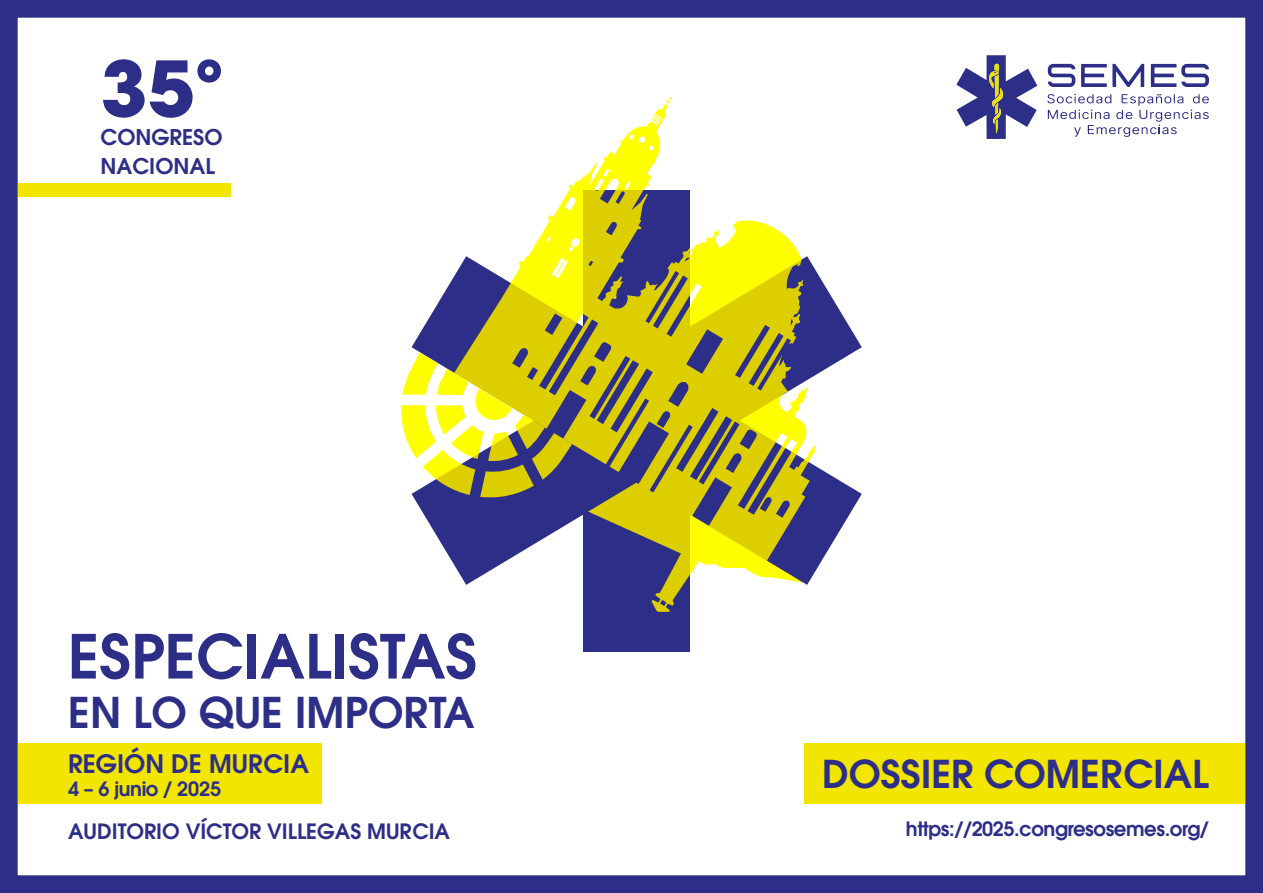
<style>
.page{position:relative;width:1263px;height:893px;background:#fff}
.page>*{position:absolute;margin:0;border:0;box-sizing:border-box;transform-origin:0 0}
.t1{font:700 76.05px "ITC Avant Garde Pro";color:#2d2e87}
.t2{font:600 60.45px "ITC Avant Garde Pro";color:#2d2e87}
.t3{font:600 42.15px "ITC Avant Garde Pro";color:#2d2e87}
.t4{font:600 38.25px "ITC Avant Garde Pro";color:#2d2e87}
.t5{font:600 25.35px "ITC Avant Garde Pro";color:#2d2e87}
.t6{font:600 21.6px/28.7px "ITC Avant Garde Pro";color:#2d2e87}
.t7{font:600 21px "ITC Avant Garde Pro";color:#2d2e87}
.t8{font:600 19.65px "ITC Avant Garde Pro";letter-spacing:-.02em;color:#2d2e87}
</style>
<div class="page">
<div style="left:0;top:0;width:1263px;height:893px;border:18px solid #2d2e87"></div>
<div style="left:805px;top:744px;width:440px;height:60px;background:#f2e500"></div>
<svg style="left:1048px;top:64px;width:27px;height:23px"></svg>
<svg style="left:1081px;top:64px;width:63px;height:23px"></svg>
<svg style="left:1151px;top:64px;width:58px;height:23px"></svg>
<svg style="left:1047px;top:94px;width:162px;height:43px"></svg>
<svg style="left:956px;top:55px;width:81px;height:84px"></svg>
<div style="left:18px;top:184px;width:212px;height:13px;background:#f2e500"></div>
<div style="left:584px;top:190px;width:106px;height:461px;background:#2d2e87"></div>
<svg style="left:583px;top:585px;width:100px;height:27px"></svg>
<svg style="left:411px;top:273px;width:451px;height:312px"></svg>
<svg style="left:454px;top:97px;width:363px;height:464px"></svg>
<svg style="left:401px;top:352px;width:171px;height:146px"></svg>
<div style="left:18px;top:744px;width:303px;height:60px;background:#f2e500"></div>
<h1 class="t1" style="left:101px;top:38px;width:125px">35º</h1>
<p class="t6" style="left:101px;top:123px;width:124px">CONGRESO<br>NACIONAL</p>
<h2 class="t2" style="left:68px;top:617px;width:410px">ESPECIALISTAS</h2>
<h3 class="t3" style="left:68px;top:685px;width:408px">EN LO QUE IMPORTA</h3>
<p class="t5" style="left:68px;top:747px;width:242px">REGIÓN DE MURCIA</p>
<p class="t8" style="left:68px;top:776px;width:154px">4 – 6 junio / 2025</p>
<p class="t7" style="left:68px;top:817px;width:383px">AUDITORIO VÍCTOR VILLEGAS MURCIA</p>
<h3 class="t4" style="left:822px;top:749px;width:388px">DOSSIER COMERCIAL</h3>
<p class="t8" style="left:906px;top:815px;width:304px">https://2025.congresosemes.org/</p>
</div>
